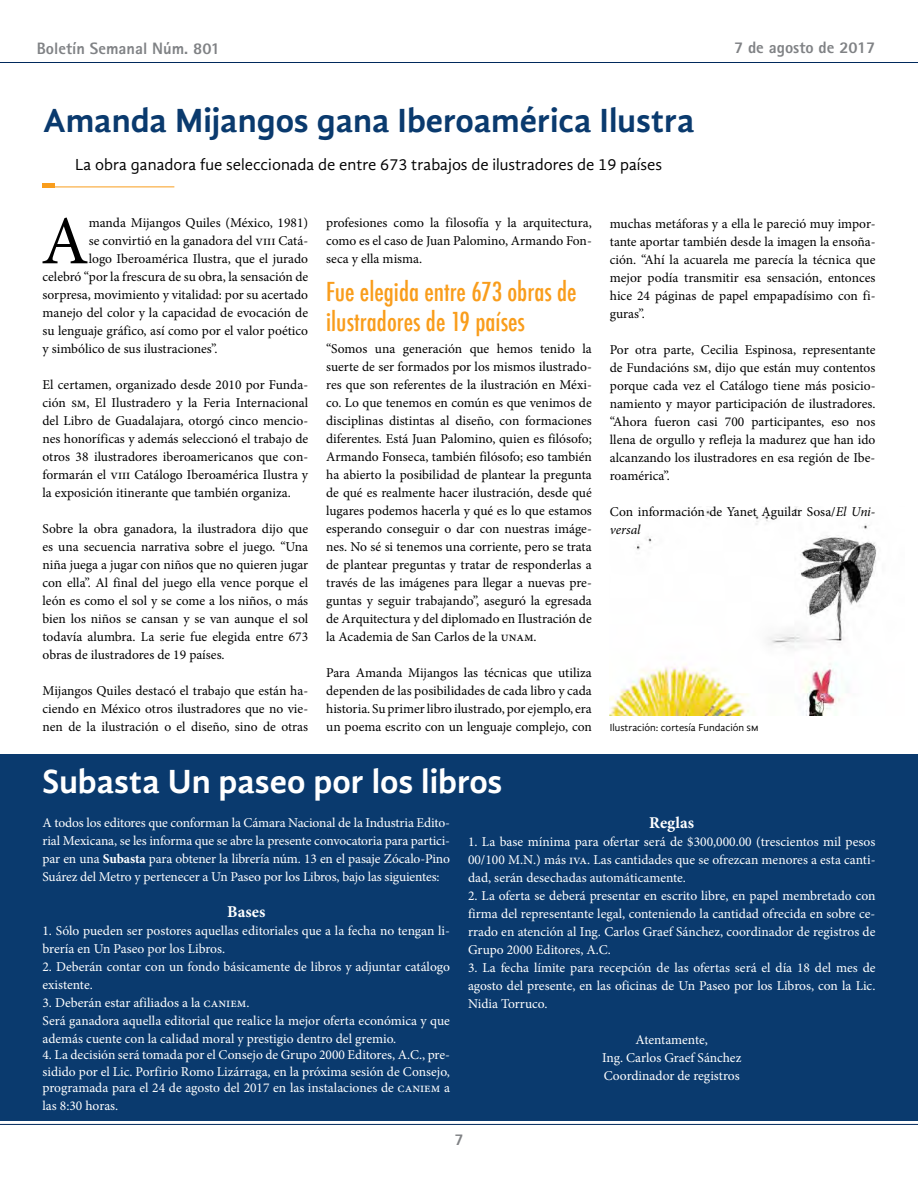
<style>
.page{position:relative;width:918px;height:1188px;background:#fff}
.page>*{position:absolute;margin:0;border:0;box-sizing:border-box;transform-origin:0 0}
.t1{font:68.85px "Minion Pro";color:#000}
.t2{font:700 34.5px "Gandhi Sans";color:#0a3a6e}
.t3{font:700 34.5px "Gandhi Sans";color:#fff}
.t4{font:500 condensed 25.5px/30px "Futura";color:#f99d1c}
.t5{font:16.5px "Gandhi Sans";color:#000}
.t6{font:800 16.5px "Rotis Sans Serif";color:#808285}
.t7{font:700 16.5px "Minion Pro";color:#fff}
.t8{font:13.5px/18px "Minion Pro";letter-spacing:-.005em;color:#000;text-align:justify}
.t9{font:13.5px/18px "Minion Pro";color:#fff;text-align:justify}
.t10{font:10.5px "Gandhi Sans";color:#000}
.s1{font-style:italic}
.s2{font-weight:700}
</style>
<div class="page">
<hr style="left:0;top:62px;width:918px;height:1px;background:#00295c">
<hr style="left:0;top:1124px;width:918px;height:1px;background:#00295c">
<div style="left:0;top:755px;width:918px;height:366px;background:#0a3a6e"></div>
<hr style="left:43px;top:187px;width:131px;height:1px;background:#f99d1c">
<div style="left:43px;top:183px;width:12px;height:5px;background:#f99d1c"></div>
<img style="left:610px;top:506px;width:267px;height:210px">
<p class="t6" style="left:37px;top:38px;width:185px">Boletín Semanal Núm. 801</p>
<p class="t6" style="left:734px;top:37px;width:143px">7 de agosto de 2017</p>
<h2 class="t2" style="left:43px;top:100px;width:653px">Amanda Mijangos gana Iberoamérica Ilustra</h2>
<p class="t5" style="left:75px;top:155px;width:589px">La obra ganadora fue seleccionada de entre 673 trabajos de ilustradores de 19 países</p>
<h1 class="t1" style="left:41px;top:195px;width:49px">A</h1>
<p class="t8" style="left:89px;top:214px;width:221px">manda Mijangos Quiles (México, 1981)</p>
<p class="t8" style="left:89px;top:232px;width:221px">se convirtió en la ganadora del viii Catá-</p>
<p class="t8" style="left:89px;top:250px;width:221px">logo Iberoamérica Ilustra, que el jurado</p>
<p class="t8" style="left:43px;top:268px;width:267px">celebró “por la frescura de su obra, la sensación de</p>
<p class="t8" style="left:43px;top:286px;width:267px">sorpresa, movimiento y vitalidad: por su acertado</p>
<p class="t8" style="left:43px;top:304px;width:267px">manejo del color y la capacidad de evocación de</p>
<p class="t8" style="left:43px;top:322px;width:267px">su lenguaje gráfico, así como por el valor poético</p>
<p class="t8" style="left:43px;top:340px;width:177px">y simbólico de sus ilustraciones”.</p>
<p class="t8" style="left:43px;top:376px;width:267px">El certamen, organizado desde 2010 por Funda&shy;ción sm, El Ilustradero y la Feria Internacional del Libro de Guadalajara, otorgó cinco mencio&shy;nes honoríficas y además seleccionó el trabajo de otros 38 ilustradores iberoamericanos que con&shy;formarán el viii Catálogo Iberoamérica Ilustra y la exposición itinerante que también organiza.</p>
<p class="t8" style="left:43px;top:520px;width:267px">Sobre la obra ganadora, la ilustradora dijo que es una secuencia narrativa sobre el juego. “Una niña juega a jugar con niños que no quieren jugar con ella”. Al final del juego ella vence porque el león es como el sol y se come a los niños, o más bien los niños se cansan y se van aunque el sol todavía alumbra. La serie fue elegida entre 673 obras de ilustradores de 19 países.</p>
<p class="t8" style="left:43px;top:682px;width:267px">Mijangos Quiles destacó el trabajo que están ha&shy;ciendo en México otros ilustradores que no vie&shy;nen de la ilustración o el diseño, sino de otras</p>
<p class="t8" style="left:326px;top:214px;width:267px">profesiones como la filosofía y la arquitectura, como es el caso de Juan Palomino, Armando Fon&shy;seca y ella misma.</p>
<h3 class="t4" style="left:326px;top:276px;width:252px">Fue elegida entre 673 obras de ilustradores de 19 países</h3>
<p class="t8" style="left:326px;top:340px;width:267px">“Somos una generación que hemos tenido la suerte de ser formados por los mismos ilustrado&shy;res que son referentes de la ilustración en Méxi&shy;co. Lo que tenemos en común es que venimos de disciplinas distintas al diseño, con formaciones diferentes. Está Juan Palomino, quien es filósofo; Armando Fonseca, también filósofo; eso también ha abierto la posibilidad de plantear la pregunta de qué es realmente hacer ilustración, desde qué lugares podemos hacerla y qué es lo que estamos esperando conseguir o dar con nuestras imáge&shy;nes. No sé si tenemos una corriente, pero se trata de plantear preguntas y tratar de responderlas a través de las imágenes para llegar a nuevas pre&shy;guntas y seguir trabajando”, aseguró la egresada de Arquitectura y del diplomado en Ilustración de la Academia de San Carlos de la unam.</p>
<p class="t8" style="left:326px;top:664px;width:267px">Para Amanda Mijangos las técnicas que utiliza dependen de las posibilidades de cada libro y cada historia. Su primer libro ilustrado, por ejemplo, era un poema escrito con un lenguaje complejo, con</p>
<h2 class="t3" style="left:43px;top:762px;width:461px">Subasta Un paseo por los libros</h2>
<p class="t8" style="left:610px;top:214px;width:267px">muchas metáforas y a ella le pareció muy impor&shy;tante aportar también desde la imagen la ensoña&shy;ción. “Ahí la acuarela me parecía la técnica que mejor podía transmitir esa sensación, entonces hice 24 páginas de papel empapadísimo con fi&shy;guras”.</p>
<p class="t8" style="left:610px;top:340px;width:267px">Por otra parte, Cecilia Espinosa, representante de Fundacións sm, dijo que están muy contentos porque cada vez el Catálogo tiene más posicio&shy;namiento y mayor participación de ilustradores. “Ahora fueron casi 700 participantes, eso nos llena de orgullo y refleja la madurez que han ido alcanzando los ilustradores en esa región de Ibe&shy;roamérica”.</p>
<p class="t8" style="left:610px;top:502px;width:267px">Con información de Yanet Aguilar Sosa/<span class="s1">El Uni&shy;versal</span></p>
<p class="t10" style="left:610px;top:721px;width:150px">Ilustración: cortesía Fundación sm</p>
<p class="t9" style="left:43px;top:813px;width:409px">A todos los editores que conforman la Cámara Nacional de la Industria Edito&shy;rial Mexicana, se les informa que se abre la presente convocatoria para partici&shy;par en una <span class="s2">Subasta</span> para obtener la librería núm. 13 en el pasaje Zócalo-Pino Suárez del Metro y pertenecer a Un Paseo por los Libros, bajo las siguientes:</p>
<p class="t7" style="left:227px;top:900px;width:40px">Bases</p>
<p class="t9" style="left:43px;top:921px;width:409px">1. Sólo pueden ser postores aquellas editoriales que a la fecha no tengan li&shy;brería en Un Paseo por los Libros.</p>
<p class="t9" style="left:43px;top:957px;width:409px">2. Deberán contar con un fondo básicamente de libros y adjuntar catálogo existente.</p>
<p class="t9" style="left:43px;top:993px;width:409px;text-align:left">3. Deberán estar afiliados a la caniem.<br>Será ganadora aquella editorial que realice la mejor oferta económica y que además cuente con la calidad moral y prestigio dentro del gremio.</p>
<p class="t9" style="left:43px;top:1047px;width:409px;line-height:16.5px">4. La decisión será tomada por el Consejo de Grupo 2000 Editores, A.C., pre&shy;sidido por el Lic. Porfirio Romo Lizárraga, en la próxima sesión de Consejo, programada para el 24 de agosto del 2017 en las instalaciones de caniem a</p>
<p class="t9" style="left:43px;top:1097px;width:77px">las 8:30 horas.</p>
<p class="t7" style="left:649px;top:811px;width:46px">Reglas</p>
<p class="t9" style="left:468px;top:832px;width:409px">1. La base mínima para ofertar será de $300,000.00 (trescientos mil pesos 00/100 M.N.) más iva. Las cantidades que se ofrezcan menores a esta canti&shy;dad, serán desechadas automáticamente.</p>
<p class="t9" style="left:468px;top:886px;width:409px">2. La oferta se deberá presentar en escrito libre, en papel membretado con firma del representante legal, conteniendo la cantidad ofrecida en sobre ce&shy;rrado en atención al Ing. Carlos Graef Sánchez, coordinador de registros de Grupo 2000 Editores, A.C.</p>
<p class="t9" style="left:468px;top:958px;width:409px">3. La fecha límite para recepción de las ofertas será el día 18 del mes de agosto del presente, en las oficinas de Un Paseo por los Libros, con la Lic.<br>Nidia Torruco.</p>
<p class="t9" style="left:602px;top:1030px;width:141px;text-align:center">Atentamente,<br>Ing. Carlos Graef Sánchez<br>Coordinador de registros</p>
<p class="t6" style="left:455px;top:1129px;width:11px">7</p>
</div>
